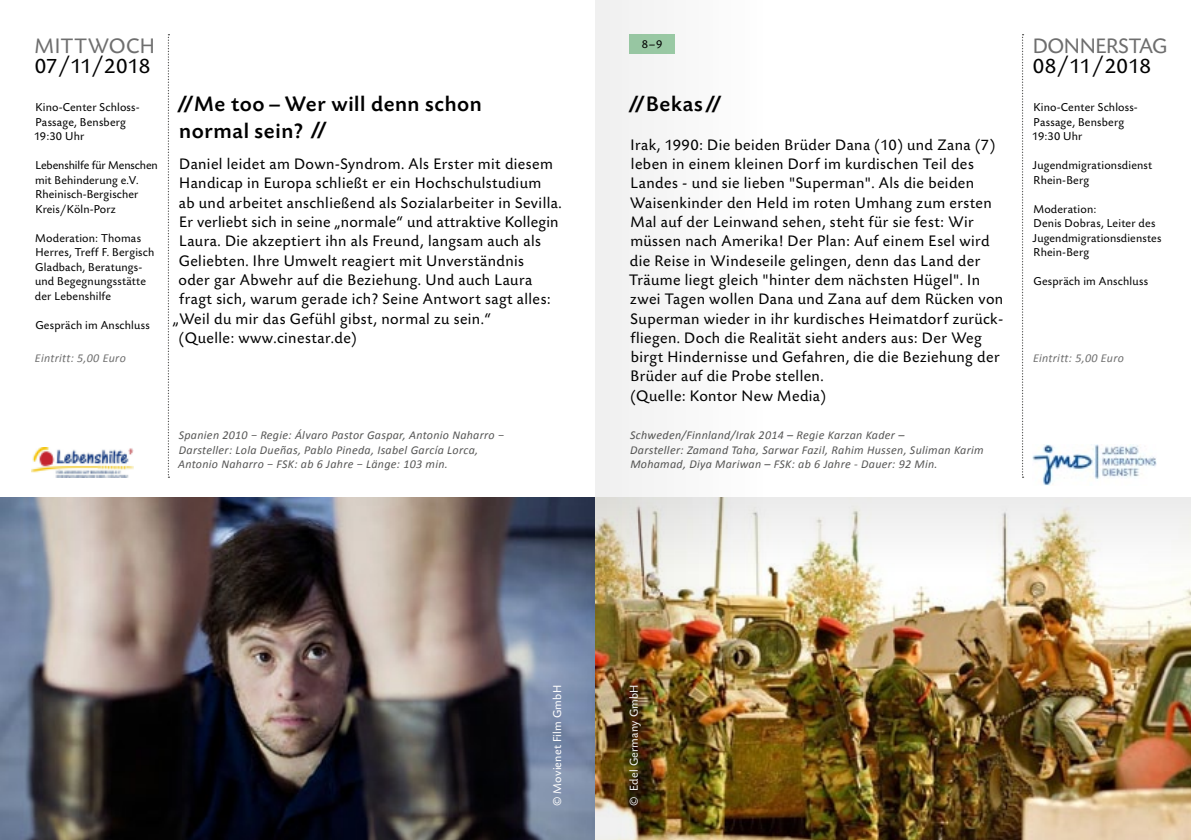
<style>
.page{position:relative;width:1191px;height:840px;background:#fff}
.page>*{position:absolute;margin:0;border:0;box-sizing:border-box;transform-origin:0 0}
.t1{font:500 22px/26.4px "Today Sans BEFOP";letter-spacing:.025em;color:#000}
.t2{font:22px "Today Sans BEFOP";letter-spacing:.005em;color:#000}
.t3{font:22px "Today Sans BEFOP";letter-spacing:-.01em;color:#6e6e6e}
.t4{font:22px "Today Sans BEFOP";letter-spacing:.02em;color:#6e6e6e}
.t5{font:16px/19.2px "Today Sans BEFOP";letter-spacing:.025em;color:#000}
.t6{font:12px/14.4px "Today Sans BEFOP";letter-spacing:.015em;color:#000}
.t7{font:italic 12px/14.4px "Calibri";letter-spacing:.025em;color:#565655}
.t8{font:italic 12px "Calibri";letter-spacing:.025em;color:#6e6e6e}
.t9{font:12px "Today Sans BEFOP";letter-spacing:.015em;color:#fff}
</style>
<div class="page">
<svg style="left:1022px;top:34px;width:1px;height:443px"></svg>
<svg style="left:168px;top:34px;width:1px;height:443px"></svg>
<img style="left:31px;top:447px;width:102px;height:30px">
<img style="left:0;top:497px;width:1191px;height:342px">
<img style="left:1032px;top:444px;width:125px;height:41px">
<svg style="left:768px;top:497px;width:423px;height:77px;fill:#f2f2f1"></svg>
<img style="left:595px;top:0;width:173px;height:839px">
<h1 class="t4" style="left:34px;top:35px;width:122px">MITTWOCH</h1>
<p class="t6" style="left:642px;top:37px;width:22px">8–9</p>
<h1 class="t2" style="left:35px;top:54px;width:117px">07/11/2018</h1>
<p class="t6" style="left:34px;top:100px;width:107px">Kino-Center Schloss-<br>Passage, Bensberg<br>19:30 Uhr</p>
<p class="t6" style="left:35px;top:158px;width:124px">Lebenshilfe für Menschen mit Behinderung e.V.<br>Rheinisch-Bergischer<br>Kreis/Köln-Porz</p>
<p class="t6" style="left:35px;top:231px;width:121px">Moderation: Thomas<br>Herres, Treff F. Bergisch<br>Gladbach, Beratungs&shy;und Begegnungsstätte der Lebenshilfe</p>
<p class="t6" style="left:35px;top:318px;width:116px">Gespräch im Anschluss</p>
<p class="t8" style="left:35px;top:349px;width:92px">Eintritt: 5,00 Euro</p>
<h1 class="t1" style="left:175px;top:92px;width:308px"><sup>//</sup>Me too – Wer will denn schon normal sein? <sup>//</sup></h1>
<p class="t5" style="left:179px;top:155px;width:375px">Daniel leidet am Down-Syndrom. Als Erster mit diesem</p>
<p class="t5" style="left:179px;top:174px;width:363px">Handicap in Europa schließt er ein Hochschulstudium</p>
<p class="t5" style="left:179px;top:193px;width:384px">ab und arbeitet anschließend als Sozialarbeiter in Sevilla.</p>
<p class="t5" style="left:179px;top:213px;width:381px">Er verliebt sich in seine „normale“ und attraktive Kollegin</p>
<p class="t5" style="left:179px;top:232px;width:363px">Laura. Die akzeptiert ihn als Freund, langsam auch als</p>
<p class="t5" style="left:179px;top:251px;width:346px">Geliebten. Ihre Umwelt reagiert mit Unverständnis</p>
<p class="t5" style="left:178px;top:270px;width:355px">oder gar Abwehr auf die Beziehung. Und auch Laura</p>
<p class="t5" style="left:179px;top:290px;width:373px">fragt sich, warum gerade ich? Seine Antwort sagt alles:</p>
<p class="t5" style="left:173px;top:309px;width:320px">„Weil du mir das Gefühl gibst, normal zu sein.“</p>
<p class="t5" style="left:179px;top:328px;width:179px">(Quelle: www.cinestar.de)</p>
<h1 class="t1" style="left:627px;top:92px;width:105px"><sup>//</sup>Bekas<sup>//</sup></h1>
<p class="t5" style="left:629px;top:135px;width:376px">Irak, 1990: Die beiden Brüder Dana (10) und Zana (7) leben in einem kleinen Dorf im kurdischen Teil des Landes - und sie lieben "Superman". Als die beiden Waisenkinder den Held im roten Umhang zum ersten Mal auf der Leinwand sehen, steht für sie fest: Wir müssen nach Amerika! Der Plan: Auf einem Esel wird die Reise in Windeseile gelingen, denn das Land der Träume liegt gleich "hinter dem nächsten Hügel". In zwei Tagen wollen Dana und Zana auf dem Rücken von Superman wieder in ihr kurdisches Heimatdorf zurück&shy;fliegen. Doch die Realität sieht anders aus: Der Weg birgt Hindernisse und Gefahren, die die Beziehung der Brüder auf die Probe stellen.<br>(Quelle: Kontor New Media)</p>
<p class="t7" style="left:630px;top:427px;width:355px">Schweden/Finnland/Irak 2014 – Regie Karzan Kader –<br>Darsteller: Zamand Taha, Sarwar Fazil, Rahim Hussen, Suliman Karim<br>Mohamad, Diya Mariwan – FSK: ab 6 Jahre - Dauer: 92 Min.</p>
<p class="t7" style="left:178px;top:427px;width:327px">Spanien 2010 − Regie: Álvaro Pastor Gaspar, Antonio Naharro −<br>Darsteller: Lola Dueñas, Pablo Pineda, Isabel García Lorca,<br>Antonio Naharro − FSK: ab 6 Jahre − Länge: 103 min.</p>
<h1 class="t3" style="left:1032px;top:35px;width:136px">DONNERSTAG</h1>
<h1 class="t2" style="left:1032px;top:54px;width:120px">08/11/2018</h1>
<p class="t6" style="left:1032px;top:100px;width:107px">Kino-Center Schloss-<br>Passage, Bensberg<br>19:30 Uhr</p>
<p class="t6" style="left:1032px;top:158px;width:121px">Jugendmigrationsdienst<br>Rhein-Berg</p>
<p class="t6" style="left:1032px;top:202px;width:130px">Moderation:<br>Denis Dobras, Leiter des<br>Jugendmigrationsdienstes<br>Rhein-Berg</p>
<p class="t6" style="left:1033px;top:274px;width:116px">Gespräch im Anschluss</p>
<p class="t8" style="left:1033px;top:349px;width:92px">Eintritt: 5,00 Euro</p>
<p class="t9" style="left:551px;top:805px;width:122px;rotate:-90deg">© Movienet Film GmbH</p>
<p class="t9" style="left:627px;top:805px;width:123px;rotate:-90deg">© Edel Germany GmbH</p>
</div>
